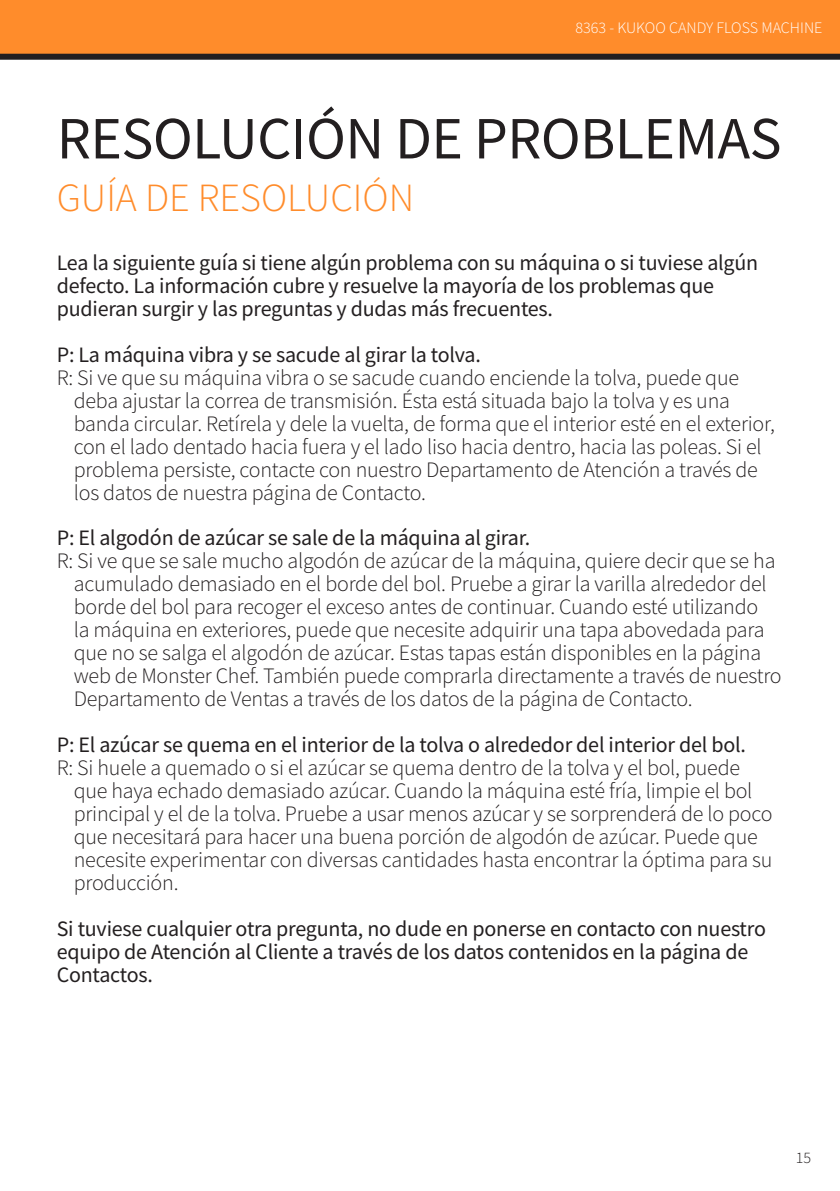
<style>
.page{position:relative;width:840px;height:1191px;background:#fff}
.page>*{position:absolute;margin:0;border:0;box-sizing:border-box;transform-origin:0 0}
.t1{font:60px "Source Sans Pro";letter-spacing:-.01em;color:#231f20}
.t2{font:300 40px "Source Sans Pro";color:#ff8c2b}
.t3{font:300 22px/23px "Source Sans Pro";letter-spacing:-.01em;color:#231f20}
.t4{font:22px/23px "Source Sans Pro";letter-spacing:-.01em;color:#231f20}
.t5{font:300 16px "Source Sans Pro";color:#fff}
.t6{font:300 16px "Source Sans Pro";color:#231f20}
</style>
<div class="page">
<div style="left:0;top:0;width:839px;height:57px;background:#ff8c2b"></div>
<div style="left:0;top:54px;width:839px;height:6px;background:#231f20"></div>
<p class="t5" style="left:575px;top:18px;width:248px">8363 - KUKOO CANDY FLOSS MACHINE</p>
<p class="t1" style="left:57px;top:100px;width:726px">RESOLUCIÓN DE PROBLEMAS</p>
<p class="t2" style="left:57px;top:173px;width:358px">GUÍA DE RESOLUCIÓN</p>
<p class="t4" style="left:57px;top:251px;width:702px">Lea la siguiente guía si tiene algún problema con su máquina o si tuviese algún defecto. La información cubre y resuelve la mayoría de los problemas que pudieran surgir y las preguntas y dudas más frecuentes.</p>
<p class="t4" style="left:57px;top:342px;width:425px">P: La máquina vibra y se sacude al girar la tolva.</p>
<p class="t3" style="left:74px;top:366px;width:702px;text-indent:-17px">R: Si ve que su máquina vibra o se sacude cuando enciende la tolva, puede que deba ajustar la correa de transmisión. Ésta está situada bajo la tolva y es una banda circular. Retírela y dele la vuelta, de forma que el interior esté en el exterior, con el lado dentado hacia fuera y el lado liso hacia dentro, hacia las poleas. Si el problema persiste, contacte con nuestro Departamento de Atención a través de los datos de nuestra página de Contacto.</p>
<p class="t4" style="left:57px;top:526px;width:475px">P: El algodón de azúcar se sale de la máquina al girar.</p>
<p class="t3" style="left:74px;top:549px;width:709px;text-indent:-17px">R: Si ve que se sale mucho algodón de azúcar de la máquina, quiere decir que se ha acumulado demasiado en el borde del bol. Pruebe a girar la varilla alrededor del borde del bol para recoger el exceso antes de continuar. Cuando esté utilizando<br>la máquina en exteriores, puede que necesite adquirir una tapa abovedada para que no se salga el algodón de azúcar. Estas tapas están disponibles en la página web de Monster Chef. También puede comprarla directamente a través de nuestro Departamento de Ventas a través de los datos de la página de Contacto.</p>
<p class="t4" style="left:57px;top:733px;width:690px">P: El azúcar se quema en el interior de la tolva o alrededor del interior del bol.</p>
<p class="t3" style="left:74px;top:756px;width:700px;text-indent:-17px">R: Si huele a quemado o si el azúcar se quema dentro de la tolva y el bol, puede que haya echado demasiado azúcar. Cuando la máquina esté fría, limpie el bol principal y el de la tolva. Pruebe a usar menos azúcar y se sorprenderá de lo poco que necesitará para hacer una buena porción de algodón de azúcar. Puede que necesite experimentar con diversas cantidades hasta encontrar la óptima para su producción.</p>
<p class="t4" style="left:57px;top:917px;width:710px">Si tuviese cualquier otra pregunta, no dude en ponerse en contacto con nuestro equipo de Atención al Cliente a través de los datos contenidos en la página de<br>Contactos.</p>
<p class="t6" style="left:795px;top:1147px;width:17px">15</p>
</div>
